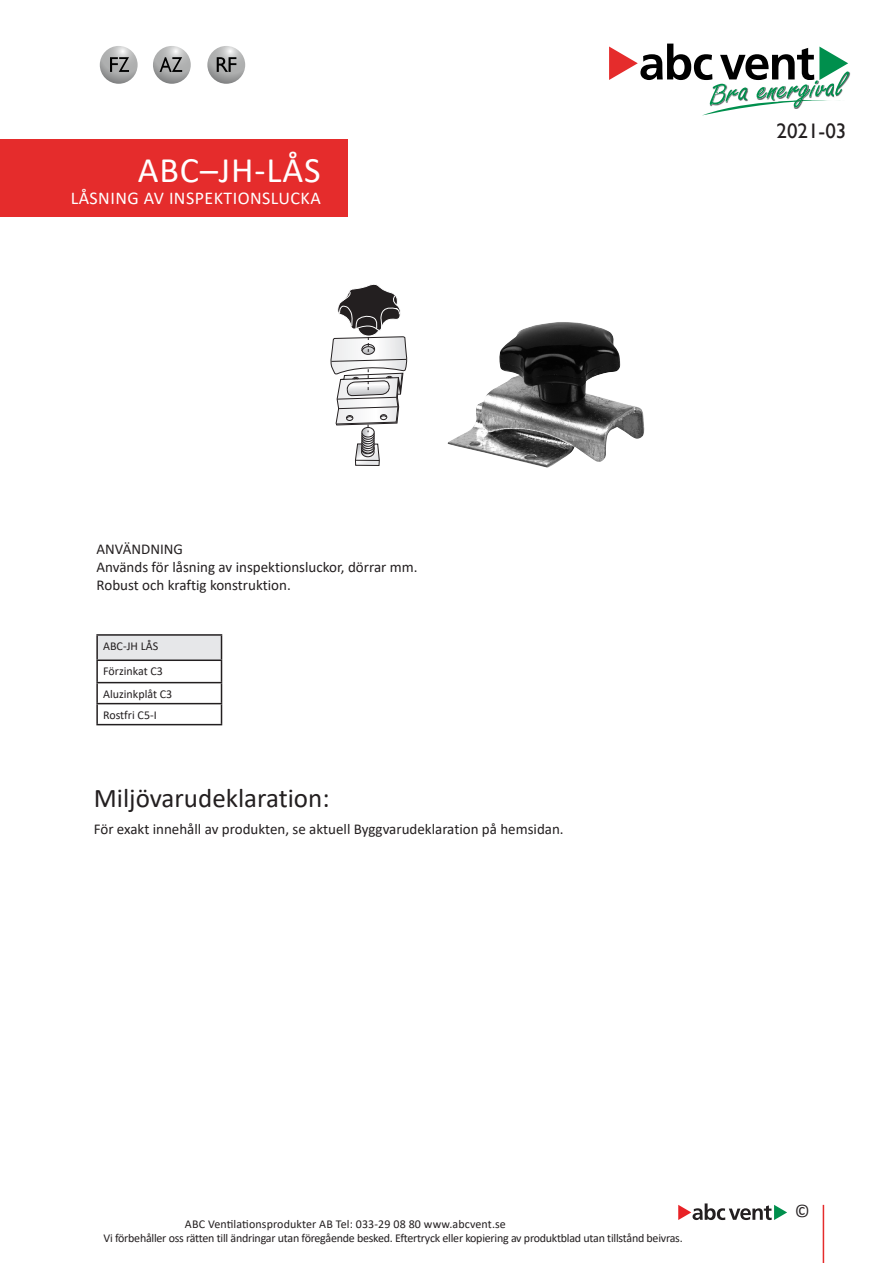
<style>
.page{position:relative;width:893px;height:1263px;background:#fff}
.page>*{position:absolute;margin:0;border:0;box-sizing:border-box;transform-origin:0 0}
.Rubrik{font:36px "Calibri";letter-spacing:.025em;color:#fff}
.brödtext{font:27px "Calibri";color:#231f20}
.översikt_rubrik{font:21px "Gill Sans";color:#231f20}
.Rubrik-2{font:18px "Calibri";letter-spacing:.025em;color:#fff}
.t1{font:18px "Calibri";color:#231f20}
.brödtext-2{font:15px/18px "Calibri";color:#231f20}
.brödtext-3{font:12px "Calibri";letter-spacing:-.02em;color:#231f20}
.brödtext-4{font:12px "Calibri";letter-spacing:.01em;color:#231f20}
.brödtext-5{font:12px "Calibri";color:#231f20}
</style>
<div class="page">
<hr style="left:823px;top:1205px;width:1px;height:58px;background:#e52c2c">
<svg style="left:678px;top:1203px;width:109px;height:17px"></svg>
<svg style="left:153px;top:46px;width:38px;height:38px"></svg>
<svg style="left:160px;top:57px;width:22px;height:15px"></svg>
<svg style="left:207px;top:46px;width:38px;height:38px"></svg>
<svg style="left:217px;top:57px;width:19px;height:15px"></svg>
<svg style="left:100px;top:46px;width:38px;height:38px"></svg>
<svg style="left:110px;top:57px;width:19px;height:15px"></svg>
<div style="left:0;top:139px;width:348px;height:78px;background:#e52c2c"></div>
<div style="left:97px;top:635px;width:124px;height:25px;background:#e6e7e9"></div>
<hr style="left:96px;top:634px;width:126px;height:2px;background:#231f20">
<hr style="left:96px;top:636px;width:2px;height:23px;background:#231f20">
<hr style="left:96px;top:659px;width:126px;height:2px;background:#231f20">
<hr style="left:96px;top:661px;width:2px;height:21px;background:#231f20">
<hr style="left:96px;top:682px;width:126px;height:1px;background:#231f20">
<hr style="left:96px;top:683px;width:2px;height:20px;background:#231f20">
<hr style="left:96px;top:703px;width:126px;height:1px;background:#231f20">
<hr style="left:96px;top:704px;width:2px;height:20px;background:#231f20">
<svg style="left:221px;top:636px;width:1px;height:88px"></svg>
<hr style="left:96px;top:724px;width:126px;height:1px;background:#231f20">
<svg style="left:330px;top:284px;width:77px;height:182px"></svg>
<img style="left:448px;top:322px;width:197px;height:146px">
<svg style="left:609px;top:44px;width:240px;height:71px"></svg>
<p class="Rubrik" style="left:138px;top:145px;width:185px">ABC–JH-LÅS</p>
<p class="Rubrik-2" style="left:71px;top:185px;width:252px">LÅSNING AV INSPEKTIONSLUCKA</p>
<p class="brödtext-2" style="left:97px;top:539px;width:88px">ANVÄNDNING</p>
<p class="brödtext-2" style="left:97px;top:557px;width:322px">Används för låsning av inspektionsluckor, dörrar mm.<br>Robust och kraftig konstruktion.</p>
<p class="brödtext-3" style="left:103px;top:638px;width:57px">ABC-JH LÅS</p>
<p class="brödtext-5" style="left:103px;top:663px;width:61px">Förzinkat C3</p>
<p class="brödtext-5" style="left:103px;top:685px;width:71px">Aluzinkplåt C3</p>
<p class="brödtext-5" style="left:103px;top:706px;width:55px">Rostfri C5-I</p>
<p class="brödtext" style="left:94px;top:780px;width:237px">Miljövarudeklaration:</p>
<p class="brödtext-2" style="left:94px;top:820px;width:471px">För exakt innehåll av produkten, se aktuell Byggvarudeklaration på hemsidan.</p>
<p class="översikt_rubrik" style="left:776px;top:119px;width:71px">2021-03</p>
<p class="brödtext-4" style="left:185px;top:1215px;width:322px">ABC Ventilationsprodukter AB Tel: 033-29 08 80 www.abcvent.se</p>
<p class="brödtext-3" style="left:103px;top:1229px;width:581px">Vi förbehåller oss rätten till ändringar utan föregående besked. Eftertryck eller kopiering av produktblad utan tillstånd beivras.</p>
<p class="t1" style="left:795px;top:1198px;width:17px">©</p>
</div>
